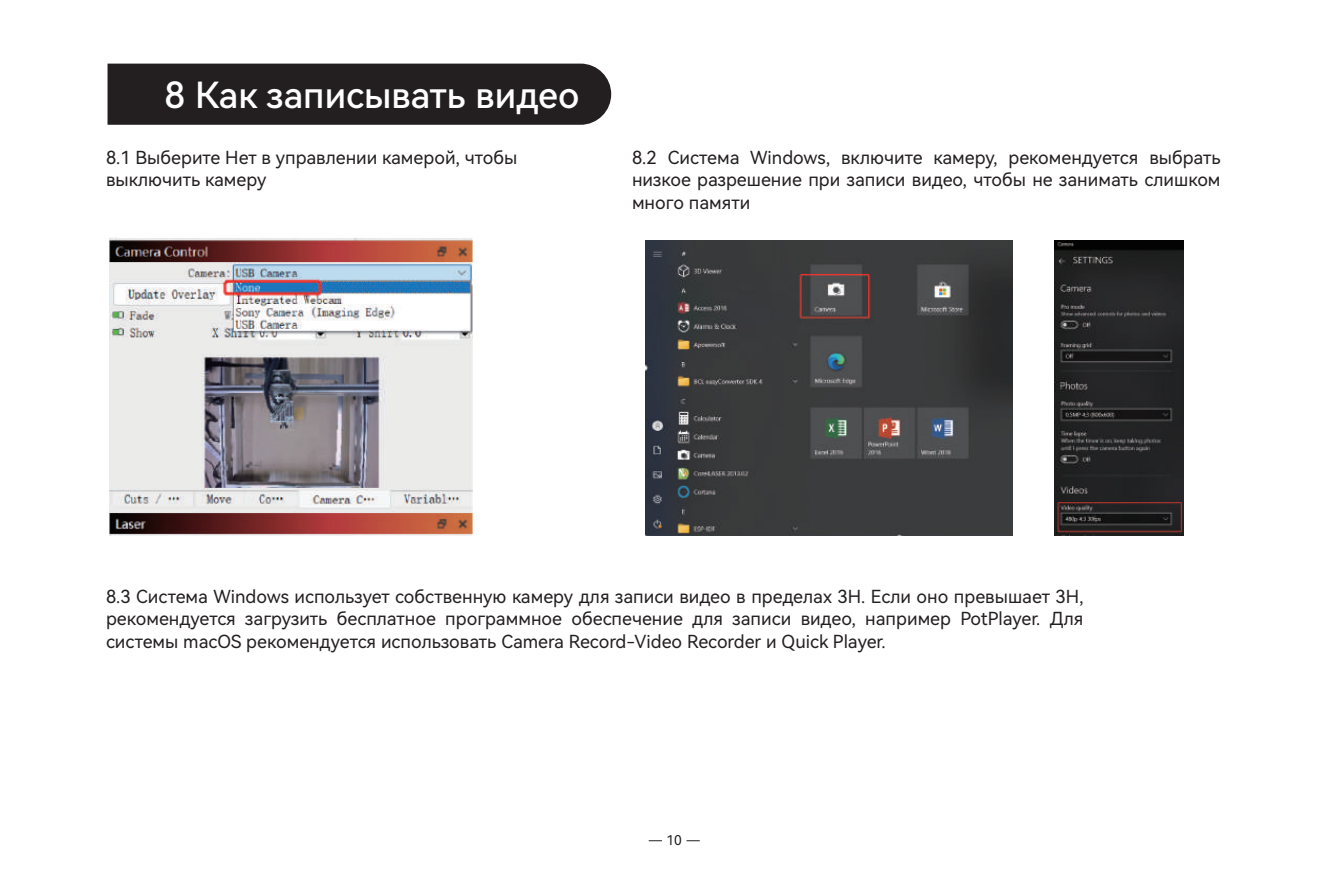
<style>
.page{position:relative;width:1340px;height:893px;background:#fff}
.page>*{position:absolute;margin:0;border:0;box-sizing:border-box;transform-origin:0 0}
.t1{font:36px "Harmony OS Sans SC Medium";color:#fff}
.t2{font:18px/22.5px "Harmony OS Sans SC";color:#231f20;text-align:justify}
.t3{font:13.5px "Harmony OS Sans SC";color:#231f20}
</style>
<div class="page">
<div style="left:107px;top:64px;width:504px;height:61px;background:#231f20"></div>
<img style="left:109px;top:238px;width:363px;height:298px">
<img style="left:645px;top:241px;width:367px;height:294px">
<img style="left:1054px;top:241px;width:129px;height:294px">
<svg style="left:648px;top:840px;width:14px;height:1px"></svg>
<svg style="left:686px;top:840px;width:13px;height:1px"></svg>
<h1 class="t1" style="left:164px;top:70px;width:416px">8 Как записывать видео</h1>
<p class="t2" style="left:106px;top:145px;width:413px">8.1 Выберите Нет в управлении камерой, чтобы выключить камеру</p>
<p class="t2" style="left:632px;top:145px;width:590px">8.2 Система Windows, включите камеру, рекомендуется выбрать низкое разрешение при записи видео, чтобы не занимать слишком много памяти</p>
<p class="t2" style="left:106px;top:584px;width:978px">8.3 Система Windows использует собственную камеру для записи видео в пределах 3H. Если оно превышает 3H, рекомендуется загрузить бесплатное программное обеспечение для записи видео, например PotPlayer. Для системы macOS рекомендуется использовать Camera Record-Video Recorder и Quick Player.</p>
<p class="t3" style="left:666px;top:830px;width:17px">10</p>
</div>
